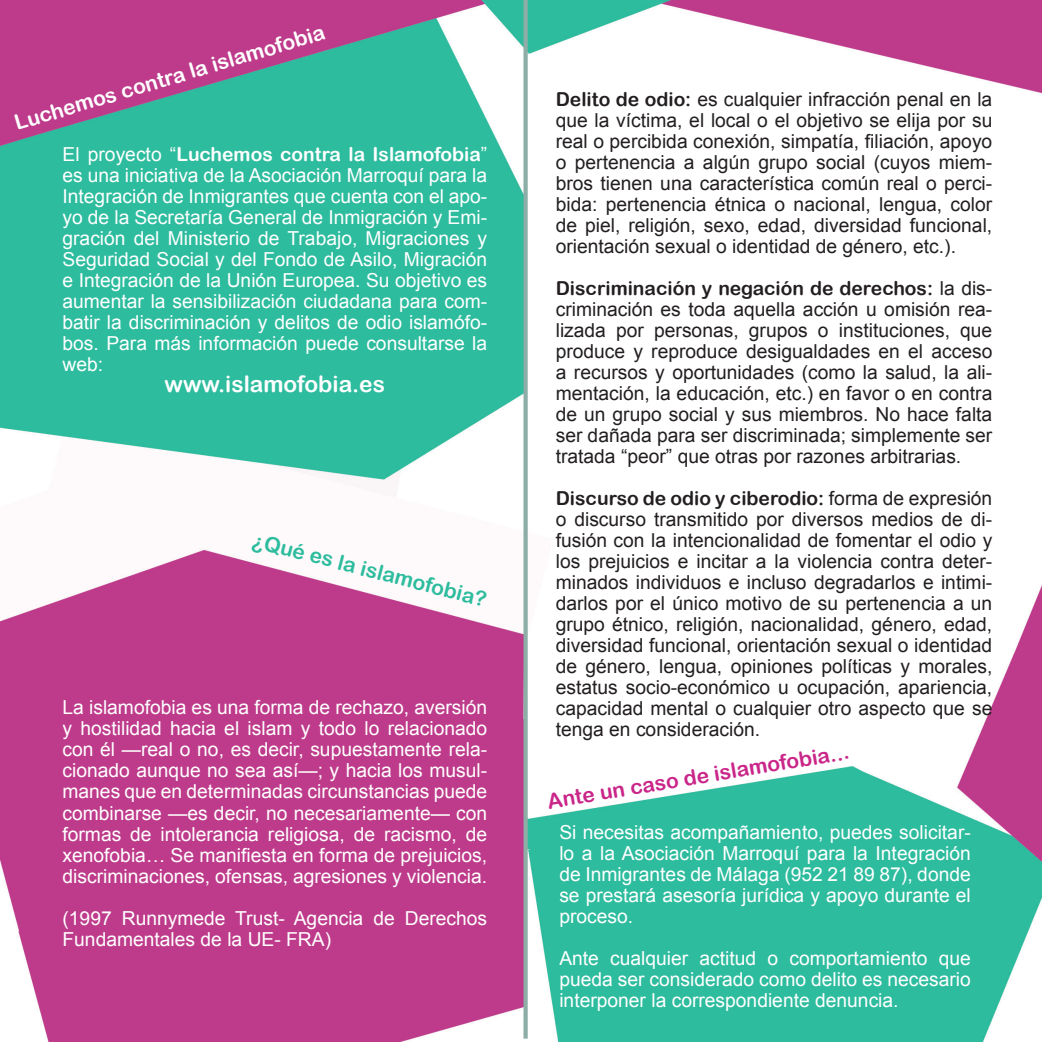
<style>
.page{position:relative;width:1042px;height:1042px;background:#fff}
.page>*{position:absolute;margin:0;border:0;box-sizing:border-box;transform-origin:0 0}
.t1{font:22.75px "Arial Rounded MT Bold";color:#fff}
.titulos{font:21px "Arial Rounded MT Bold";color:#fff}
.titulos-2{font:21px "Arial Rounded MT Bold";color:#ca2689}
.titulos-3{font:21px "Arial Rounded MT Bold";color:#2dbc9e}
.parrafo_negro{font:19.25px/21px "Arial";color:#231f20;text-align:justify}
.t2{font:19.25px/21px "Arial";color:#fff;text-align:justify}
.s1{font-family:"Arial Rounded MT Bold"}
</style>
<div class="page">
<img style="left:0;top:0;width:1042px;height:1042px">
<p class="titulos" style="left:12px;top:113px;width:324px;rotate:-17deg">Luchemos contra la islamofobia</p>
<p class="t2" style="left:63px;top:144px;width:426px">El proyecto “<span class="s1">Luchemos contra la Islamofobia</span>” es una iniciativa de la Asociación Marroquí para la Integración de Inmigrantes que cuenta con el apo&shy;yo de la Secretaría General de Inmigración y Emi&shy;gración del Ministerio de Trabajo, Migraciones y Seguridad Social y del Fondo de Asilo, Migración e Integración de la Unión Europea. Su objetivo es aumentar la sensibilización ciudadana para com&shy;batir la discriminación y delitos de odio islamófo&shy;bos. Para más información puede consultarse la web:</p>
<p class="t1" style="left:165px;top:371px;width:222px">www.islamofobia.es</p>
<p class="titulos-3" style="left:257px;top:526px;width:242px;rotate:15deg">¿Qué es la islamofobia?</p>
<p class="t2" style="left:63px;top:697px;width:426px">La islamofobia es una forma de rechazo, aversión y hostilidad hacia el islam y todo lo relacionado con él —real o no, es decir, supuestamente rela&shy;cionado aunque no sea así—; y hacia los musul&shy;manes que en determinadas circunstancias puede combinarse —es decir, no necesariamente— con formas de intolerancia religiosa, de racismo, de xenofobia… Se manifiesta en forma de prejuicios, discriminaciones, ofensas, agresiones y violencia.</p>
<p class="t2" style="left:63px;top:907px;width:426px">(1997 Runnymede Trust- Agencia de Derechos<br>Fundamentales de la UE- FRA)</p>
<p class="parrafo_negro" style="left:556px;top:89px;width:438px"><span class="s1">Delito de odio:</span> es cualquier infracción penal en la que la víctima, el local o el objetivo se elija por su real o percibida conexión, simpatía, filiación, apoyo o pertenencia a algún grupo social (cuyos miem&shy;bros tienen una característica común real o perci&shy;bida: pertenencia étnica o nacional, lengua, color de piel, religión, sexo, edad, diversidad funcional, orientación sexual o identidad de género, etc.).</p>
<p class="parrafo_negro" style="left:556px;top:278px;width:438px"><span class="s1">Discriminación y negación de derechos:</span> la dis&shy;criminación es toda aquella acción u omisión rea&shy;lizada por personas, grupos o instituciones, que produce y reproduce desigualdades en el acceso a recursos y oportunidades (como la salud, la ali&shy;mentación, la educación, etc.) en favor o en contra de un grupo social y sus miembros. No hace falta ser dañada para ser discriminada; simplemente ser tratada “peor” que otras por razones arbitrarias.</p>
<p class="parrafo_negro" style="left:556px;top:488px;width:438px"><span class="s1">Discurso de odio y ciberodio:</span> forma de expresión o discurso transmitido por diversos medios de di&shy;fusión con la intencionalidad de fomentar el odio y los prejuicios e incitar a la violencia contra deter&shy;minados individuos e incluso degradarlos e intimi&shy;darlos por el único motivo de su pertenencia a un grupo étnico, religión, nacionalidad, género, edad, diversidad funcional, orientación sexual o identidad de género, lengua, opiniones políticas y morales, estatus socio-económico u ocupación, apariencia, capacidad mental o cualquier otro aspecto que se tenga en consideración.</p>
<p class="titulos-2" style="left:546px;top:791px;width:307px;rotate:-10deg">Ante un caso de islamofobia...</p>
<p class="t2" style="left:559px;top:822px;width:413px">Si necesitas acompañamiento, puedes solicitar&shy;lo a la Asociación Marroquí para la Integración de Inmigrantes de Málaga (952 21 89 87), donde se prestará asesoría jurídica y apoyo durante el proceso.</p>
<p class="t2" style="left:559px;top:948px;width:413px">Ante cualquier actitud o comportamiento que pueda ser considerado como delito es necesario interponer la correspondiente denuncia.</p>
</div>
